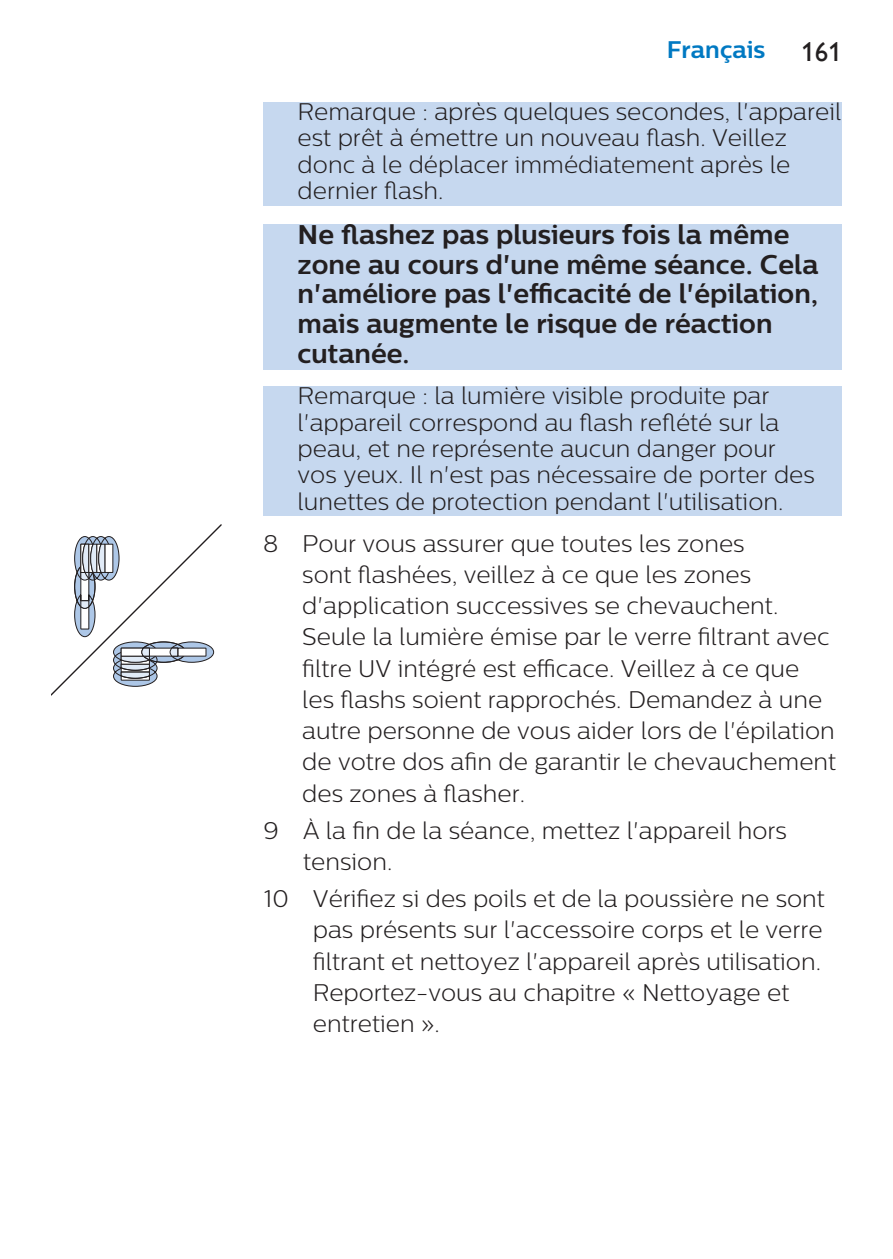
<style>
.page{position:relative;width:893px;height:1259px;background:#fff}
.page>*{position:absolute;margin:0;border:0;box-sizing:border-box;transform-origin:0 0}
.t1{font:700 27px/29.7px "Centrale Sans";color:#231f20}
.t2{font:27px "Gill Sans Alt One WGL";color:#231f20}
.t3{font:300 24px/31.2px "Centrale Sans";color:#231f20}
.t4{font:700 24px "Centrale Sans";color:#0079c2}
</style>
<div class="page">
<div style="left:264px;top:102px;width:578px;height:103px;background:#c6d8ef"></div>
<div style="left:264px;top:224px;width:578px;height:145px;background:#c6d8ef"></div>
<div style="left:264px;top:386px;width:578px;height:130px;background:#c6d8ef"></div>
<svg style="left:51px;top:525px;width:170px;height:170px"></svg>
<p class="t4" style="left:667px;top:35px;width:100px">Français</p>
<p class="t2" style="left:801px;top:33px;width:42px">161</p>
<p class="t3" style="left:298px;top:98px;width:545px;line-height:26.4px">Remarque : après quelques secondes, l'appareil est prêt à émettre un nouveau flash. Veillez donc à le déplacer immédiatement après le dernier flash.</p>
<p class="t1" style="left:298px;top:219px;width:522px">Ne flashez pas plusieurs fois la même zone au cours d'une même séance. Cela n'améliore pas l'efficacité de l'épilation, mais augmente le risque de réaction cutanée.</p>
<p class="t3" style="left:298px;top:382px;width:519px;line-height:26.4px">Remarque : la lumière visible produite par l'appareil correspond au flash reflété sur la peau, et ne représente aucun danger pour vos yeux. Il n'est pas nécessaire de porter des lunettes de protection pendant l'utilisation.</p>
<p class="t3" style="left:302px;top:527px;width:535px;text-indent:-39px">8 Pour vous assurer que toutes les zones<br>sont flashées, veillez à ce que les zones d'application successives se chevauchent.<br>Seule la lumière émise par le verre filtrant avec filtre UV intégré est efficace. Veillez à ce que les flashs soient rapprochés. Demandez à une autre personne de vous aider lors de l'épilation de votre dos afin de garantir le chevauchement des zones à flasher.</p>
<p class="t3" style="left:303px;top:814px;width:485px;text-indent:-40px">9 À la fin de la séance, mettez l'appareil hors tension.</p>
<p class="t3" style="left:313px;top:883px;width:514px;text-indent:-49px">10 Vérifiez si des poils et de la poussière ne sont pas présents sur l'accessoire corps et le verre filtrant et nettoyez l'appareil après utilisation.<br>Reportez-vous au chapitre « Nettoyage et entretien ».</p>
</div>
